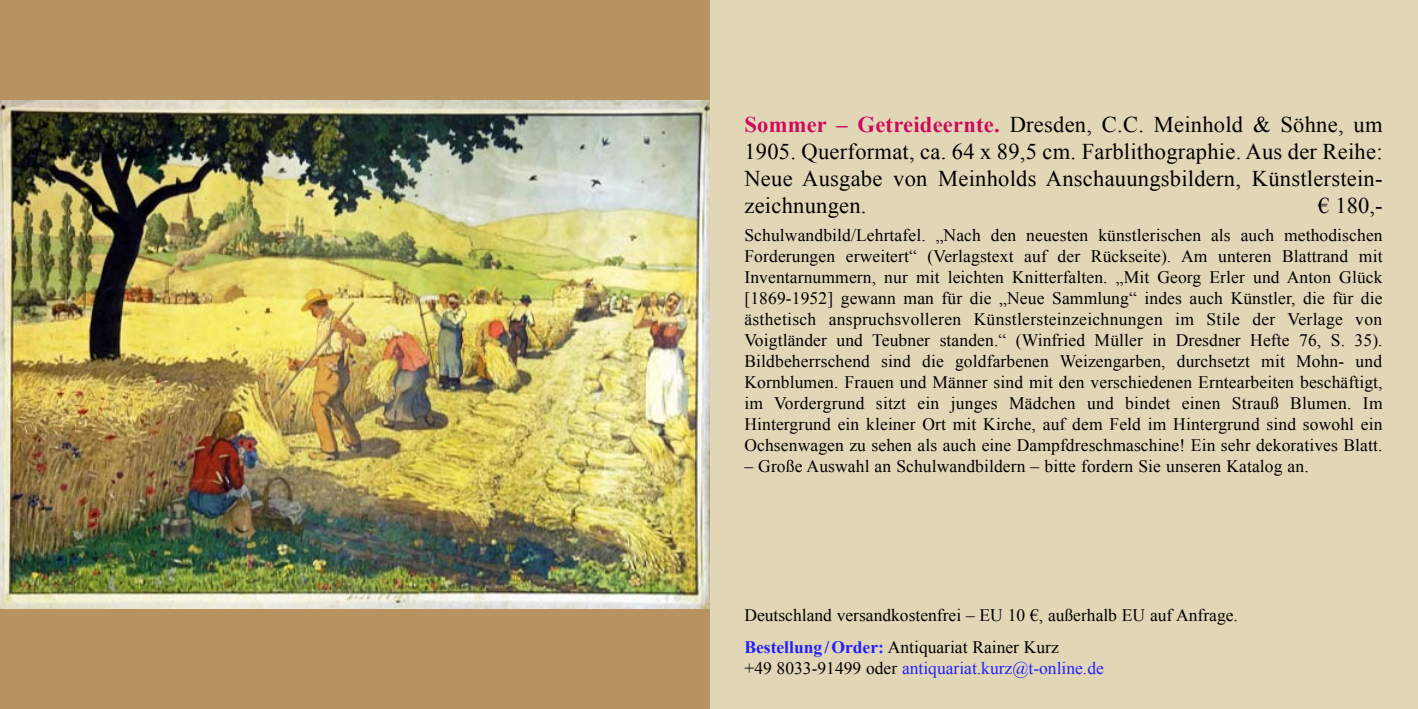
<style>
.page{position:relative;width:1418px;height:709px;background:#fff}
.page>*{position:absolute;margin:0;border:0;box-sizing:border-box;transform-origin:0 0}
.t1{font:22.5px/27px "Times New Roman";letter-spacing:.01em;color:#000;text-align:justify}
.t2{font:17.5px/21px "Times New Roman";letter-spacing:.005em;color:#000}
.t3{font:17.5px "Times New Roman";color:#221eff}
.s1{font-weight:700;color:#cf095b}
.s2{font-weight:700;color:#221eff}
.s3{color:#000}
</style>
<div class="page">
<div style="left:709px;top:588px;width:708px;height:121px;background:#e1d7b7"></div>
<div style="left:709px;top:0;width:708px;height:588px;background:#e1d7b7"></div>
<div style="left:0;top:0;width:709px;height:709px;background:#b79361"></div>
<img style="left:0;top:100px;width:709px;height:508px">
<p class="t1" style="left:744px;top:110px;width:639px"><span class="s1">Sommer – Getreideernte.</span> Dresden, C.C. Meinhold &amp; Söhne, um 1905. Querformat, ca. 64 x 89,5 cm. Farblithographie. Aus der Reihe:<br>Neue Ausgabe von Meinholds Anschauungsbildern, Künstlerstein&shy;zeichnungen.</p>
<p class="t1" style="left:1318px;top:191px;width:66px">€ 180,-</p>
<p class="t2" style="left:744px;top:224px;width:639px;text-align:justify">Schulwandbild/Lehrtafel. „Nach den neuesten künstlerischen als auch methodischen Forderungen erweitert“ (Verlagstext auf der Rückseite). Am unteren Blattrand mit Inventarnummern, nur mit leichten Knitterfalten. „Mit Georg Erler und Anton Glück [1869-1952] gewann man für die „Neue Sammlung“ indes auch Künstler, die für die ästhetisch anspruchsvolleren Künstlersteinzeichnungen im Stile der Verlage von Voigtländer und Teubner standen.“ (Winfried Müller in Dresdner Hefte 76, S. 35).<br>Bildbeherrschend sind die goldfarbenen Weizengarben, durchsetzt mit Mohn- und Kornblumen. Frauen und Männer sind mit den verschiedenen Erntearbeiten beschäftigt, im Vordergrund sitzt ein junges Mädchen und bindet einen Strauß Blumen. Im Hintergrund ein kleiner Ort mit Kirche, auf dem Feld im Hintergrund sind sowohl ein Ochsenwagen zu sehen als auch eine Dampfdreschmaschine! Ein sehr dekoratives Blatt.</p>
<p class="t2" style="left:744px;top:455px;width:566px">– Große Auswahl an Schulwandbildern – bitte fordern Sie unseren Katalog an.</p>
<p class="t2" style="left:744px;top:599px;width:495px;line-height:31.5px">Deutschland versandkostenfrei – EU 10 €, außerhalb EU auf Anfrage.<br><span class="s2">Bestellung/Order:</span> Antiquariat Rainer Kurz</p>
<p class="t3" style="left:744px;top:656px;width:361px"><span class="s3">+49 8033-91499 oder</span> antiquariat.kurz@t-online.de</p>
</div>
